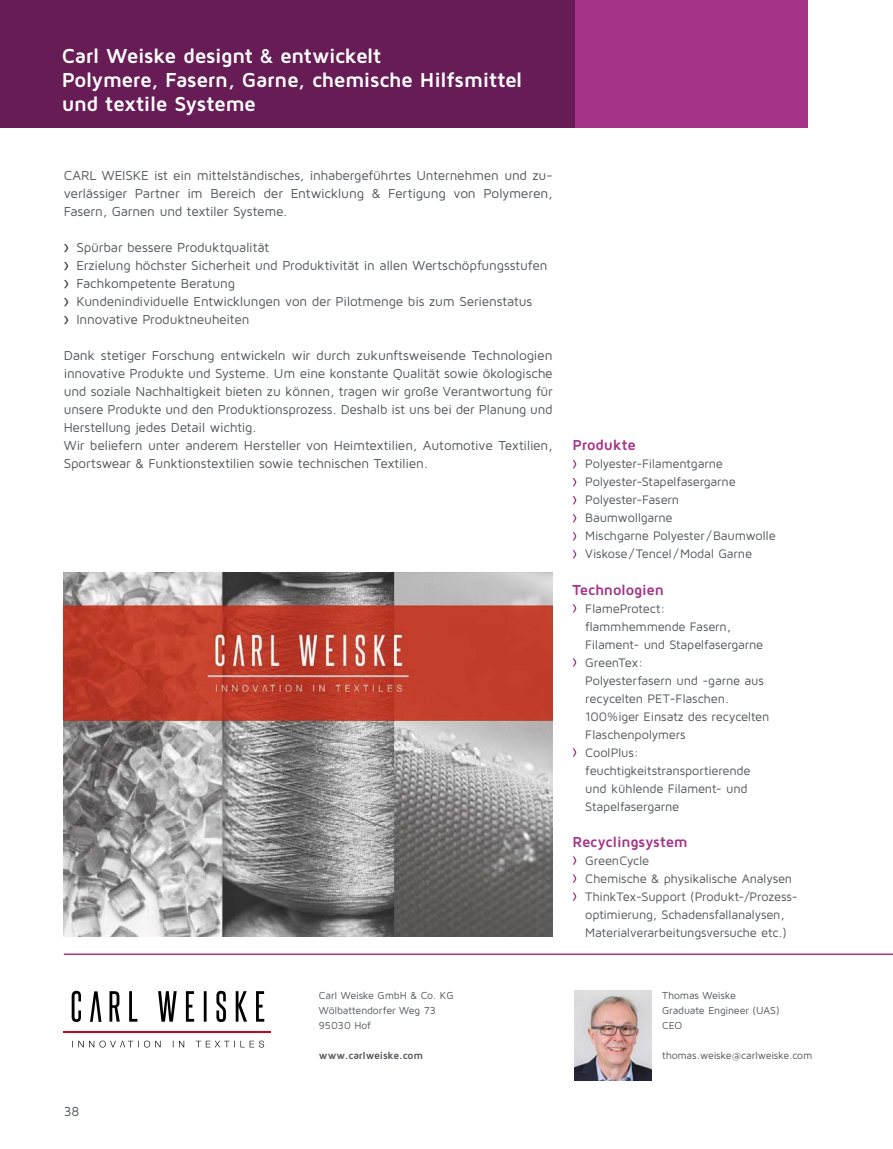
<style>
.page{position:relative;width:893px;height:1149px;background:#fff}
.page>*{position:absolute;margin:0;border:0;box-sizing:border-box;transform-origin:0 0}
.t1{font:700 21px/24px "Maven Pro";letter-spacing:-.02em;color:#fff}
.t2{font:700 15px "Maven Pro";letter-spacing:-.01em;color:#a53488}
.t3{font:13.5px/18px "Maven Pro";letter-spacing:-.015em;color:#52565a}
.t4{font:12.75px/18px "Maven Pro";letter-spacing:-.015em;color:#52565a}
.t5{font:10.5px/15px "Maven Pro";letter-spacing:-.015em;color:#52565a}
.t6{font:700 10.5px "Maven Pro";letter-spacing:-.015em;color:#52565a}
</style>
<div class="page">
<div style="left:572px;top:0;width:236px;height:128px;background:#a53488"></div>
<div style="left:0;top:0;width:574px;height:128px;background:#681c56"></div>
<hr style="left:64px;top:953px;width:829px;height:1px;background:#a53488">
<svg style="left:572px;top:460px;width:4px;height:8px"></svg>
<svg style="left:572px;top:478px;width:4px;height:8px"></svg>
<svg style="left:572px;top:496px;width:4px;height:8px"></svg>
<svg style="left:572px;top:514px;width:4px;height:8px"></svg>
<svg style="left:572px;top:532px;width:4px;height:8px"></svg>
<svg style="left:572px;top:550px;width:4px;height:8px"></svg>
<svg style="left:572px;top:604px;width:4px;height:8px"></svg>
<svg style="left:572px;top:658px;width:4px;height:8px"></svg>
<svg style="left:572px;top:748px;width:4px;height:8px"></svg>
<svg style="left:572px;top:856px;width:4px;height:8px"></svg>
<svg style="left:572px;top:874px;width:4px;height:8px"></svg>
<svg style="left:572px;top:892px;width:4px;height:8px"></svg>
<svg style="left:64px;top:244px;width:4px;height:8px"></svg>
<svg style="left:64px;top:262px;width:4px;height:8px"></svg>
<svg style="left:64px;top:280px;width:4px;height:8px"></svg>
<svg style="left:64px;top:298px;width:4px;height:8px"></svg>
<svg style="left:64px;top:316px;width:4px;height:8px"></svg>
<img style="left:64px;top:572px;width:489px;height:364px">
<img style="left:574px;top:990px;width:78px;height:90px">
<svg style="left:72px;top:990px;width:192px;height:31px"></svg>
<svg style="left:72px;top:1040px;width:192px;height:7px"></svg>
<hr style="left:64px;top:1030px;width:207px;height:2px;background:#c4071c">
<h1 class="t1" style="left:62px;top:43px;width:462px">Carl Weiske designt &amp; entwickelt<br>Polymere, Fasern, Garne, chemische Hilfsmittel und textile Systeme</h1>
<p class="t3" style="left:64px;top:166px;width:490px">CARL WEISKE ist ein mittelständisches, inhabergeführtes Unternehmen und zu&shy;verlässiger Partner im Bereich der Entwicklung &amp; Fertigung von Polymeren,<br>Fasern, Garnen und textiler Systeme.</p>
<p class="t3" style="left:77px;top:238px;width:473px">Spürbar bessere Produktqualität<br>Erzielung höchster Sicherheit und Produktivität in allen Wertschöpfungsstufen Fachkompetente Beratung<br>Kundenindividuelle Entwicklungen von der Pilotmenge bis zum Serienstatus Innovative Produktneuheiten</p>
<p class="t3" style="left:64px;top:346px;width:490px">Dank stetiger Forschung entwickeln wir durch zukunftsweisende Technologien innovative Produkte und Systeme. Um eine konstante Qualität sowie ökologische und soziale Nachhaltigkeit bieten zu können, tragen wir große Verantwortung für unsere Produkte und den Produktionsprozess. Deshalb ist uns bei der Planung und Herstellung jedes Detail wichtig.<br>Wir beliefern unter anderem Hersteller von Heimtextilien, Automotive Textilien, Sportswear &amp; Funktionstextilien sowie technischen Textilien.</p>
<p class="t2" style="left:572px;top:435px;width:65px">Produkte</p>
<p class="t4" style="left:585px;top:454px;width:192px">Polyester-Filamentgarne<br>Polyester-Stapelfasergarne<br>Polyester-Fasern<br>Baumwollgarne<br>Mischgarne Polyester /Baumwolle<br>Viskose/Tencel /Modal Garne</p>
<p class="t2" style="left:572px;top:579px;width:93px">Technologien</p>
<p class="t4" style="left:585px;top:598px;width:186px">FlameProtect:<br>flammhemmende Fasern,<br>Filament- und Stapelfasergarne<br>GreenTex:<br>Polyesterfasern und -garne aus recycelten PET-Flaschen.<br>100%iger Einsatz des recycelten<br>Flaschenpolymers<br>CoolPlus: feuchtigkeitstransportierende und kühlende Filament- und<br>Stapelfasergarne</p>
<p class="t2" style="left:572px;top:831px;width:117px">Recyclingsystem</p>
<p class="t4" style="left:585px;top:850px;width:214px">GreenCycle<br>Chemische &amp; physikalische Analysen ThinkTex-Support (Produkt-/Prozess&shy;optimierung, Schadensfallanalysen, Materialverarbeitungsversuche etc.)</p>
<p class="t3" style="left:64px;top:1101px;width:17px">38</p>
<p class="t5" style="left:319px;top:987px;width:136px">Carl Weiske GmbH &amp; Co. KG<br>Wölbattendorfer Weg 73<br>95030 Hof</p>
<p class="t6" style="left:319px;top:1048px;width:106px">www.carlweiske.com</p>
<p class="t5" style="left:662px;top:987px;width:119px">Thomas Weiske<br>Graduate Engineer (UAS)<br>CEO</p>
<p class="t5" style="left:662px;top:1047px;width:152px">thomas.weiske@carlweiske.com</p>
</div>
